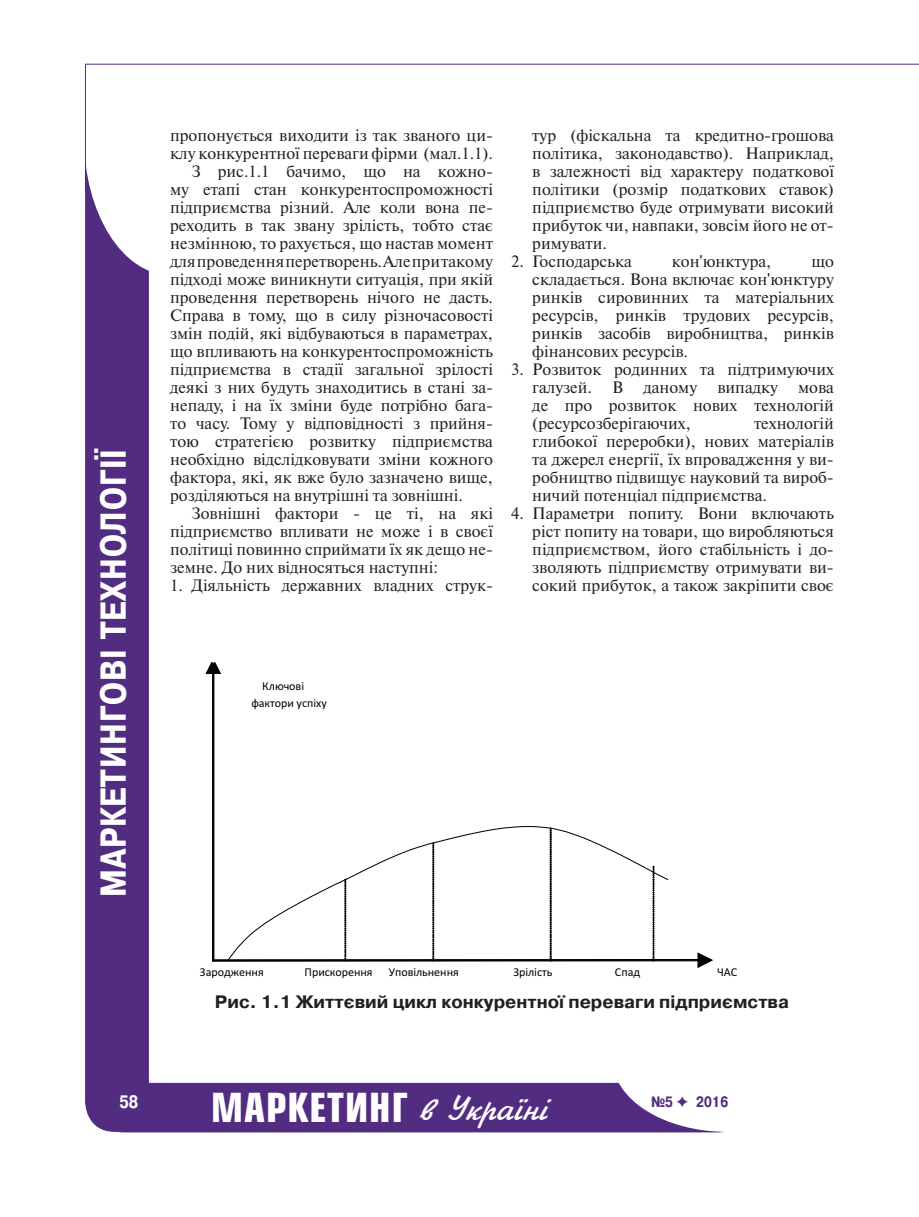
<style>
.page{position:relative;width:919px;height:1217px;background:#fff}
.page>*{position:absolute;margin:0;border:0;box-sizing:border-box;transform-origin:0 0}
.t1{font:700 39px "Europe Cond";letter-spacing:.025em;color:#fff}
.t2{font:700 36px "Pragmatica Cond C";letter-spacing:.025em;color:#fff}
.t3{font:700 18px "Pragmatica C";color:#231f20}
.t4{font:700 18px "Pragmatica Cond C";color:#fff}
.t5{font:16.5px/18px "Newton C";color:#231f20;text-align:justify}
.t6{font:700 15px "Pragmatica Cond C";color:#522c81}
.t7{font:12px/17.1px "Calibri";letter-spacing:-.005em;color:#000}
.s1{font-family:"Jikharev";font-weight:400;font-size:36px}
.s2{font-family:"Dixieland";font-weight:400}
</style>
<div class="page">
<div style="left:85px;top:111px;width:64px;height:1020px;background:#522c81;border-radius:30px"></div>
<div style="left:84px;top:0;width:173px;height:275px;background:#fff;border-radius:50%"></div>
<div style="left:101px;top:1082px;width:640px;height:50px;background:#522c81;border-radius:22px"></div>
<div style="left:612px;top:986px;width:230px;height:145px;background:#fff;border-radius:50%"></div>
<hr style="left:85px;top:64px;width:833px;height:1px;background:#522c81">
<hr style="left:85px;top:64px;width:1px;height:127px;background:#522c81">
<svg style="left:206px;top:662px;width:506px;height:305px"></svg>
<svg style="left:226px;top:825px;width:443px;height:136px"></svg>
<h2 class="t2" style="left:93px;top:896px;width:450px;rotate:-90deg">МАРКЕТИНГОВІ ТЕХНОЛОГІЇ</h2>
<p class="t5" style="left:170px;top:126px;width:324px">пропонується виходити із так званого ци-</p>
<p class="t5" style="left:170px;top:144px;width:324px">клу конкурентної переваги фірми (мал.1.1).</p>
<p class="t5" style="left:191px;top:162px;width:303px">З рис.1.1 бачимо, що на кожно-</p>
<p class="t5" style="left:170px;top:180px;width:324px">му етапі стан конкурентоспроможності</p>
<p class="t5" style="left:170px;top:198px;width:324px">підприємства різний. Але коли вона пе-</p>
<p class="t5" style="left:170px;top:216px;width:324px">реходить в так звану зрілість, тобто стає</p>
<p class="t5" style="left:170px;top:234px;width:324px">незмінною, то рахується, що настав момент</p>
<p class="t5" style="left:170px;top:252px;width:324px">для проведення перетворень. Але при такому</p>
<p class="t5" style="left:170px;top:270px;width:324px">підході може виникнути ситуація, при якій</p>
<p class="t5" style="left:170px;top:288px;width:324px">проведення перетворень нічого не дасть.</p>
<p class="t5" style="left:170px;top:306px;width:324px">Справа в тому, що в силу різночасовості</p>
<p class="t5" style="left:170px;top:324px;width:324px">змін подій, які відбуваються в параметрах,</p>
<p class="t5" style="left:170px;top:342px;width:324px">що впливають на конкурентоспроможність</p>
<p class="t5" style="left:170px;top:360px;width:324px">підприємства в стадії загальної зрілості</p>
<p class="t5" style="left:170px;top:378px;width:324px">деякі з них будуть знаходитись в стані за-</p>
<p class="t5" style="left:170px;top:396px;width:324px">непаду, і на їх зміни буде потрібно бага-</p>
<p class="t5" style="left:170px;top:414px;width:324px">то часу. Тому у відповідності з прийня-</p>
<p class="t5" style="left:170px;top:432px;width:324px">тою стратегією розвитку підприємства</p>
<p class="t5" style="left:170px;top:450px;width:324px">необхідно відслідковувати зміни кожного</p>
<p class="t5" style="left:170px;top:468px;width:324px">фактора, які, як вже було зазначено вище,</p>
<p class="t5" style="left:170px;top:486px;width:294px">розділяються на внутрішні та зовнішні.</p>
<p class="t5" style="left:191px;top:504px;width:303px">Зовнішні фактори - це ті, на які</p>
<p class="t5" style="left:170px;top:522px;width:324px">підприємство впливати не може і в своєї</p>
<p class="t5" style="left:170px;top:540px;width:324px">політиці повинно сприймати їх як дещо не-</p>
<p class="t5" style="left:170px;top:558px;width:269px">земне. До них відносяться наступні:</p>
<p class="t5" style="left:170px;top:576px;width:324px">1. Діяльність державних владних струк-</p>
<p class="t5" style="left:532px;top:126px;width:303px">тур (фіскальна та кредитно-грошова політика, законодавство). Наприклад, в залежності від характеру податкової політики (розмір податкових ставок) підприємство буде отримувати високий прибуток чи, навпаки, зовсім його не от&shy;римувати.</p>
<p class="t5" style="left:511px;top:252px;width:122px">2. Господарська</p>
<p class="t5" style="left:672px;top:252px;width:101px">кон'юнктура,</p>
<p class="t5" style="left:532px;top:252px;width:303px;text-indent:279px">що складається. Вона включає кон'юнктуру ринків сировинних та матеріальних ресурсів, ринків трудових ресурсів, ринків засобів виробництва, ринків фінансових ресурсів.</p>
<p class="t5" style="left:532px;top:360px;width:303px;text-indent:-21px">3. Розвиток родинних та підтримуючих галузей. В даному випадку мова де про розвиток нових технологій (ресурсозберігаючих,</p>
<p class="t5" style="left:532px;top:414px;width:303px;text-indent:222px">технологій глибокої переробки), нових матеріалів та джерел енергії, їх впровадження у ви&shy;робництво підвищує науковий та вироб&shy;ничий потенціал підприємства.</p>
<p class="t5" style="left:532px;top:504px;width:303px;text-indent:-21px">4. Параметри попиту. Вони включають ріст попиту на товари, що виробляються підприємством, його стабільність і до&shy;зволяють підприємству отримувати ви&shy;сокий прибуток, а також закріпити своє</p>
<p class="t7" style="left:251px;top:678px;width:77px;text-indent:11px">Ключові фактори успіху</p>
<p class="t7" style="left:200px;top:964px;width:65px">Зародження</p>
<p class="t7" style="left:304px;top:964px;width:70px">Прискорення</p>
<p class="t7" style="left:389px;top:964px;width:71px">Уповільнення</p>
<p class="t7" style="left:513px;top:964px;width:41px">Зрілість</p>
<p class="t7" style="left:615px;top:964px;width:27px">Спад</p>
<p class="t7" style="left:717px;top:964px;width:22px">ЧАС</p>
<p class="t3" style="left:215px;top:991px;width:575px">Рис. 1.1 Життєвий цикл конкурентної переваги підприємства</p>
<h1 class="t1" style="left:211px;top:1081px;width:337px">МАРКЕТИНГ <span class="s1">в Україні</span></h1>
<p class="t4" style="left:119px;top:1090px;width:20px">58</p>
<p class="t6" style="left:651px;top:1092px;width:79px">№5 <span class="s2">F</span> 2016</p>
</div>
